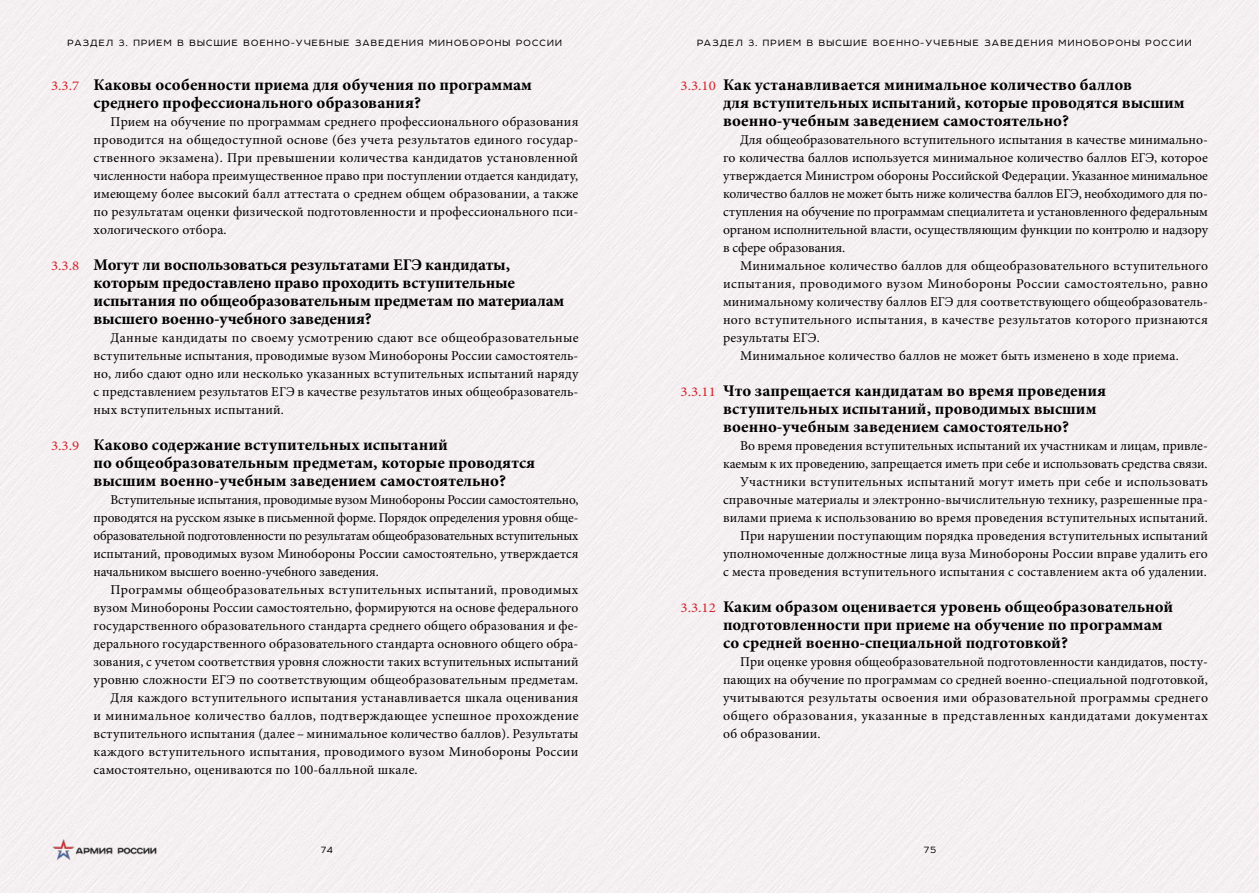
<style>
.page{position:relative;width:1259px;height:893px;background:#f4eff1}
.page>*{position:absolute;margin:0;border:0;box-sizing:border-box;transform-origin:0 0}
.t1{font:700 condensed 16.5px/18px "Minion Pro";color:#000;scale:1.1 1}
.t2{font:13.5px/18px "Minion Pro";letter-spacing:.01em;color:#000;text-align:justify}
.t3{font:13.5px "Minion Pro";letter-spacing:.03em;color:#000}
.t4{font:10.5px "Room";letter-spacing:.12em;color:#000}
.s1{font-weight:400;font-stretch:normal;font-size:13.5px;color:#d3232a}
</style>
<div class="page">
<img style="left:52px;top:837px;width:106px;height:24px">
<p class="t4" style="left:68px;top:37px;width:496px">РАЗДЕЛ 3. ПРИЕМ В ВЫСШИЕ ВОЕННО-УЧЕБНЫЕ ЗАВЕДЕНИЯ МИНОБОРОНЫ РОССИИ</p>
<p class="t4" style="left:697px;top:37px;width:496px">РАЗДЕЛ 3. ПРИЕМ В ВЫСШИЕ ВОЕННО-УЧЕБНЫЕ ЗАВЕДЕНИЯ МИНОБОРОНЫ РОССИИ</p>
<p class="t1" style="left:94px;top:76px;width:400px;text-indent:-43px"><span class="s1">3.3.7</span> Каковы особенности приема для обучения по программам среднего профессионального образования?</p>
<p class="t2" style="left:94px;top:113px;width:486px;text-indent:17px">Прием на обучение по программам среднего профессионального образования проводится на общедоступной основе (без учета результатов единого государ&shy;ственного экзамена). При превышении количества кандидатов установленной численности набора преимущественное право при поступлении отдается кандидату, имеющему более высокий балл аттестата о среднем общем образовании, а также по результатам оценки физической подготовленности и профессионального пси&shy;хологического отбора.</p>
<p class="t1" style="left:94px;top:256px;width:430px;text-indent:-43px"><span class="s1">3.3.8</span> Могут ли воспользоваться результатами ЕГЭ кандидаты, которым предоставлено право проходить вступительные испытания по общеобразовательным предметам по материалам высшего военно-учебного заведения?</p>
<p class="t2" style="left:94px;top:329px;width:486px;text-indent:17px">Данные кандидаты по своему усмотрению сдают все общеобразовательные вступительные испытания, проводимые вузом Минобороны России самостоятель&shy;но, либо сдают одно или несколько указанных вступительных испытаний наряду с представлением результатов ЕГЭ в качестве результатов иных общеобразователь&shy;ных вступительных испытаний.</p>
<p class="t1" style="left:94px;top:436px;width:403px;text-indent:-43px"><span class="s1">3.3.9</span> Каково содержание вступительных испытаний<br>по общеобразовательным предметам, которые проводятся высшим военно-учебным заведением самостоятельно?</p>
<p class="t2" style="left:94px;top:491px;width:486px;text-indent:17px">Вступительные испытания, проводимые вузом Минобороны России самостоятельно, проводятся на русском языке в письменной форме. Порядок определения уровня обще&shy;образовательной подготовленности по результатам общеобразовательных вступительных испытаний, проводимых вузом Минобороны России самостоятельно, утверждается начальником высшего военно-учебного заведения.</p>
<p class="t2" style="left:111px;top:581px;width:469px">Программы общеобразовательных вступительных испытаний, проводимых</p>
<p class="t2" style="left:94px;top:599px;width:486px">вузом Минобороны России самостоятельно, формируются на основе федерального</p>
<p class="t2" style="left:94px;top:617px;width:486px">государственного образовательного стандарта среднего общего образования и фе-</p>
<p class="t2" style="left:94px;top:635px;width:486px">дерального государственного образовательного стандарта основного общего обра-</p>
<p class="t2" style="left:94px;top:653px;width:486px">зования, с учетом соответствия уровня сложности таких вступительных испытаний</p>
<p class="t2" style="left:94px;top:671px;width:486px">уровню сложности ЕГЭ по соответствующим общеобразовательным предметам.</p>
<p class="t2" style="left:111px;top:689px;width:469px">Для каждого вступительного испытания устанавливается шкала оценивания</p>
<p class="t2" style="left:94px;top:707px;width:486px">и минимальное количество баллов, подтверждающее успешное прохождение</p>
<p class="t2" style="left:94px;top:725px;width:486px">вступительного испытания (далее – минимальное количество баллов). Результаты</p>
<p class="t2" style="left:94px;top:743px;width:486px">каждого вступительного испытания, проводимого вузом Минобороны России</p>
<p class="t2" style="left:94px;top:761px;width:326px">самостоятельно, оцениваются по 100-балльной шкале.</p>
<p class="t1" style="left:723px;top:76px;width:421px;text-indent:-43px"><span class="s1">3.3.10</span> Как устанавливается минимальное количество баллов<br>для вступительных испытаний, которые проводятся высшим военно-учебным заведением самостоятельно?</p>
<p class="t2" style="left:723px;top:131px;width:486px;text-indent:17px">Для общеобразовательного вступительного испытания в качестве минимально&shy;го количества баллов используется минимальное количество баллов ЕГЭ, которое утверждается Министром обороны Российской Федерации. Указанное минимальное количество баллов не может быть ниже количества баллов ЕГЭ, необходимого для по&shy;ступления на обучение по программам специалитета и установленного федеральным органом исполнительной власти, осуществляющим функции по контролю и надзору в сфере образования.</p>
<p class="t2" style="left:740px;top:257px;width:469px">Минимальное количество баллов для общеобразовательного вступительного</p>
<p class="t3" style="left:723px;top:275px;width:486px">испытания, проводимого вузом Минобороны России самостоятельно, равно</p>
<p class="t2" style="left:723px;top:293px;width:486px">минимальному количеству баллов ЕГЭ для соответствующего общеобразователь-</p>
<p class="t2" style="left:723px;top:311px;width:486px">ного вступительного испытания, в качестве результатов которого признаются</p>
<p class="t2" style="left:723px;top:329px;width:98px">результаты ЕГЭ.</p>
<p class="t2" style="left:740px;top:347px;width:440px">Минимальное количество баллов не может быть изменено в ходе приема.</p>
<p class="t1" style="left:723px;top:382px;width:350px;text-indent:-43px"><span class="s1">3.3.11</span> Что запрещается кандидатам во время проведения вступительных испытаний, проводимых высшим военно-учебным заведением самостоятельно?</p>
<p class="t2" style="left:723px;top:437px;width:486px;text-align:right">Во время проведения вступительных испытаний их участникам и лицам, привле&shy;каемым к их проведению, запрещается иметь при себе и использовать средства связи.<br>Участники вступительных испытаний могут иметь при себе и использовать справочные материалы и электронно-вычислительную технику, разрешенные пра&shy;вилами приема к использованию во время проведения вступительных испытаний.<br>При нарушении поступающим порядка проведения вступительных испытаний уполномоченные должностные лица вуза Минобороны России вправе удалить его с места проведения вступительного испытания с составлением акта об удалении.</p>
<p class="t1" style="left:723px;top:598px;width:411px;text-indent:-43px"><span class="s1">3.3.12</span> Каким образом оценивается уровень общеобразовательной подготовленности при приеме на обучение по программам со средней военно-специальной подготовкой?</p>
<p class="t2" style="left:723px;top:653px;width:486px;text-indent:17px">При оценке уровня общеобразовательной подготовленности кандидатов, посту&shy;пающих на обучение по программам со средней военно-специальной подготовкой, учитываются результаты освоения ими образовательной программы среднего общего образования, указанные в представленных кандидатами документах об образовании.</p>
<p class="t4" style="left:321px;top:844px;width:13px">74</p>
<p class="t4" style="left:924px;top:844px;width:14px">75</p>
</div>
